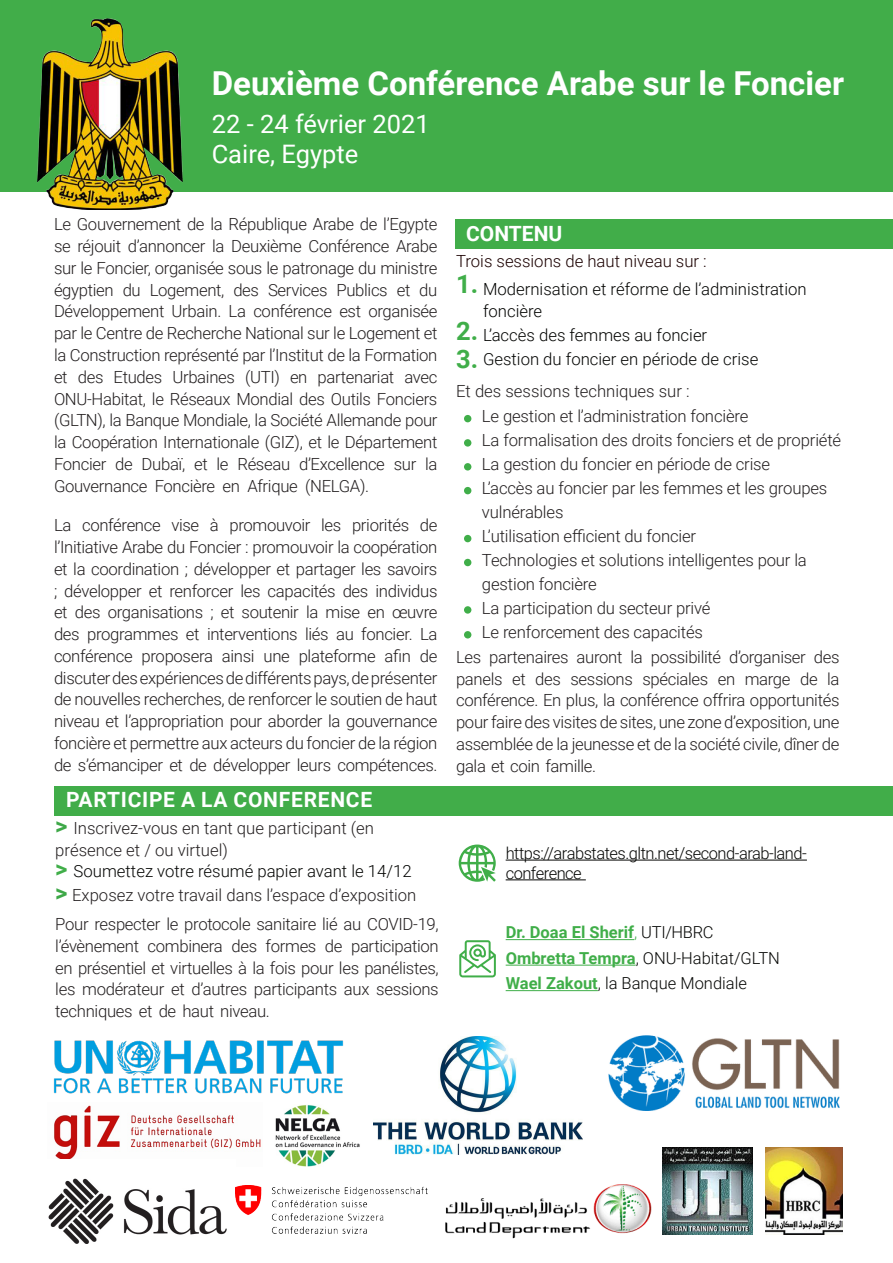
<style>
.page{position:relative;width:893px;height:1263px;background:#fff}
.page>*{position:absolute;margin:0;border:0;box-sizing:border-box;transform-origin:0 0}
.Main_title{font:700 33px "Roboto";color:#fff}
.Main_title-2{font:25.5px "Roboto";color:#fff}
.Body_text{font:700 25.5px "Roboto";color:#40ae49}
.Main_titles_in_the_t{font:700 21px "Roboto";letter-spacing:.035em;color:#fff}
.Main_titles_in_the_t-2{font:700 21px "Roboto";color:#fff}
.Body_text-2{font:300 16.8px "Roboto";color:#040503}
.Body_text-3{font:300 16.65px/21.8px "Roboto";letter-spacing:-.01em;color:#231f20;text-align:justify}
.Body_text-4{font:300 16.65px/22.5px "Roboto";color:#040503}
.Main_titles_in_the_t-3{font:300 16.65px/21.8px "Roboto";color:#231f20}
.Body_text-5{font:300 16.65px "Roboto";color:#1b0000}
.Body_text-6{font:300 16.5px "Roboto";color:#040503}
.Body_text-7{font:300 16.5px/19.8px "Roboto";letter-spacing:-.03em;color:#040503}
.Body_text-8{font:700 16.5px "Roboto";color:#40ae49}
.s1{font-weight:700;font-size:24px;color:#3ea848}
.s2{font-weight:700;font-size:24px;color:#40ae49}
.s3{font-weight:300}
.s4{font-weight:300;color:#040503}
.s5{font-weight:700;color:#40ae49}
</style>
<div class="page">
<img style="left:54px;top:1105px;width:207px;height:54px">
<img style="left:275px;top:1105px;width:85px;height:62px">
<img style="left:48px;top:1178px;width:188px;height:66px">
<div style="left:455px;top:219px;width:438px;height:30px;background:#41ad49"></div>
<div style="left:54px;top:786px;width:839px;height:30px;background:#41ad49"></div>
<div style="left:464px;top:439px;width:7px;height:8px;background:#40ae49;border-radius:50%"></div>
<div style="left:464px;top:415px;width:7px;height:7px;background:#40ae49;border-radius:50%"></div>
<div style="left:464px;top:463px;width:7px;height:7px;background:#40ae49;border-radius:50%"></div>
<div style="left:464px;top:487px;width:7px;height:7px;background:#40ae49;border-radius:50%"></div>
<div style="left:464px;top:559px;width:7px;height:7px;background:#40ae49;border-radius:50%"></div>
<div style="left:464px;top:535px;width:7px;height:7px;background:#40ae49;border-radius:50%"></div>
<div style="left:464px;top:606px;width:7px;height:8px;background:#40ae49;border-radius:50%"></div>
<div style="left:464px;top:631px;width:7px;height:7px;background:#40ae49;border-radius:50%"></div>
<svg style="left:459px;top:844px;width:37px;height:38px"></svg>
<svg style="left:459px;top:940px;width:37px;height:37px"></svg>
<hr style="left:506px;top:860px;width:301px;height:1px;background:#040503">
<hr style="left:506px;top:879px;width:80px;height:1px;background:#040503">
<hr style="left:506px;top:939px;width:128px;height:1px;background:#40ae49">
<hr style="left:506px;top:965px;width:130px;height:1px;background:#40ae49">
<hr style="left:506px;top:990px;width:92px;height:1px;background:#40ae49">
<img style="left:53px;top:1040px;width:291px;height:54px">
<img style="left:765px;top:1147px;width:78px;height:87px">
<img style="left:445px;top:1184px;width:207px;height:55px">
<img style="left:236px;top:1185px;width:192px;height:48px">
<img style="left:374px;top:1036px;width:209px;height:118px">
<img style="left:662px;top:1147px;width:91px;height:87px">
<img style="left:608px;top:1035px;width:232px;height:76px">
<div style="left:0;top:0;width:893px;height:191px;background:#41ad49"></div>
<img style="left:37px;top:18px;width:146px;height:191px">
<p class="Main_title" style="left:212px;top:61px;width:634px">Deuxième Conférence Arabe sur le Foncier</p>
<p class="Main_title-2" style="left:212px;top:106px;width:220px">22 - 24 février 2021</p>
<p class="Main_title-2" style="left:212px;top:137px;width:148px">Caire, Egypte</p>
<p class="Body_text-3" style="left:54px;top:213px;width:385px">Le Gouvernement de la République Arabe de l’Egypte se réjouit d’annoncer la Deuxième Conférence Arabe sur le Foncier, organisée sous le patronage du ministre égyptien du Logement, des Services Publics et du Développement Urbain. La conférence est organisée par le Centre de Recherche National sur le Logement et la Construction représenté par l’Institut de la Formation et des Etudes Urbaines (UTI) en partenariat avec ONU-Habitat, le Réseaux Mondial des Outils Fonciers (GLTN), la Banque Mondiale, la Société Allemande pour la Coopération Internationale (GIZ), et le Département Foncier de Dubaï, et le Réseau d’Excellence sur la Gouvernance Foncière en Afrique (NELGA).</p>
<p class="Body_text-3" style="left:54px;top:514px;width:385px">La conférence vise à promouvoir les priorités de l’Initiative Arabe du Foncier : promouvoir la coopération et la coordination ; développer et partager les savoirs ; développer et renforcer les capacités des individus et des organisations ; et soutenir la mise en œuvre des programmes et interventions liés au foncier. La conférence proposera ainsi une plateforme afin de discuter des expériences de différents pays, de présenter de nouvelles recherches, de renforcer le soutien de haut niveau et l’appropriation pour aborder la gouvernance foncière et permettre aux acteurs du foncier de la région de s’émanciper et de développer leurs compétences.</p>
<p class="Main_titles_in_the_t" style="left:66px;top:785px;width:308px">PARTICIPE A LA CONFERENCE</p>
<p class="Main_titles_in_the_t-3" style="left:55px;top:816px;width:320px"><span class="s1">&gt;</span> Inscrivez-vous en tant que participant (en présence et / ou virtuel)</p>
<p class="Body_text-2" style="left:55px;top:860px;width:358px"><span class="s2">&gt;</span> Soumettez votre résumé papier avant le 14/12</p>
<p class="Body_text-3" style="left:55px;top:884px;width:363px"><span class="s1">&gt;</span> Exposez votre travail dans l’espace d’exposition</p>
<p class="Body_text-3" style="left:55px;top:912px;width:385px">Pour respecter le protocole sanitaire lié au COVID-19, l’évènement combinera des formes de participation en présentiel et virtuelles à la fois pour les panélistes, les modérateur et d’autres participants aux sessions techniques et de haut niveau.</p>
<p class="Main_titles_in_the_t-2" style="left:466px;top:219px;width:98px">CONTENU</p>
<p class="Body_text-5" style="left:456px;top:250px;width:252px">Trois sessions de haut niveau sur :</p>
<p class="Body_text" style="left:456px;top:266px;width:24px">1.</p>
<p class="Body_text" style="left:456px;top:313px;width:24px">2.</p>
<p class="Body_text" style="left:456px;top:341px;width:24px">3.</p>
<p class="Body_text-3" style="left:456px;top:379px;width:235px">Et des sessions techniques sur :</p>
<p class="Body_text-4" style="left:483px;top:277px;width:325px">Modernisation et réforme de l’administration foncière</p>
<p class="Body_text-4" style="left:483px;top:323px;width:226px">L’accès des femmes au foncier</p>
<p class="Body_text-4" style="left:483px;top:347px;width:277px">Gestion du foncier en période de crise</p>
<p class="Body_text-3" style="left:482px;top:405px;width:268px">Le gestion et l’administration foncière</p>
<p class="Body_text-3" style="left:482px;top:429px;width:361px">La formalisation des droits fonciers et de propriété</p>
<p class="Body_text-3" style="left:482px;top:453px;width:290px">La gestion du foncier en période de crise</p>
<p class="Body_text-3" style="left:482px;top:476px;width:347px;line-height:24px">L’accès au foncier par les femmes et les groupes vulnérables</p>
<p class="Body_text-3" style="left:482px;top:525px;width:216px">L’utilisation efficient du foncier</p>
<p class="Body_text-3" style="left:482px;top:548px;width:326px;line-height:24px">Technologies et solutions intelligentes pour la gestion foncière</p>
<p class="Body_text-3" style="left:482px;top:597px;width:230px">La participation du secteur privé</p>
<p class="Body_text-3" style="left:482px;top:621px;width:222px">Le renforcement des capacités</p>
<p class="Body_text-3" style="left:456px;top:645px;width:385px">Les partenaires auront la possibilité d’organiser des panels et des sessions spéciales en marge de la conférence. En plus, la conférence offrira opportunités pour faire des visites de sites, une zone d’exposition, une assemblée de la jeunesse et de la société civile, dîner de gala et coin famille.</p>
<p class="Body_text-7" style="left:506px;top:842px;width:303px">https://arabstates.gltn.net/second-arab-land&shy;conference</p>
<p class="Body_text-8" style="left:506px;top:921px;width:209px">Dr. Doaa El Sherif<span class="s3">,</span> <span class="s4">UTI/HBRC</span></p>
<p class="Body_text-6" style="left:506px;top:946px;width:276px"><span class="s5">Ombretta Tempra</span>, ONU-Habitat/GLTN</p>
<p class="Body_text-6" style="left:506px;top:972px;width:243px"><span class="s5">Wael Zakout</span>, la Banque Mondiale</p>
</div>
